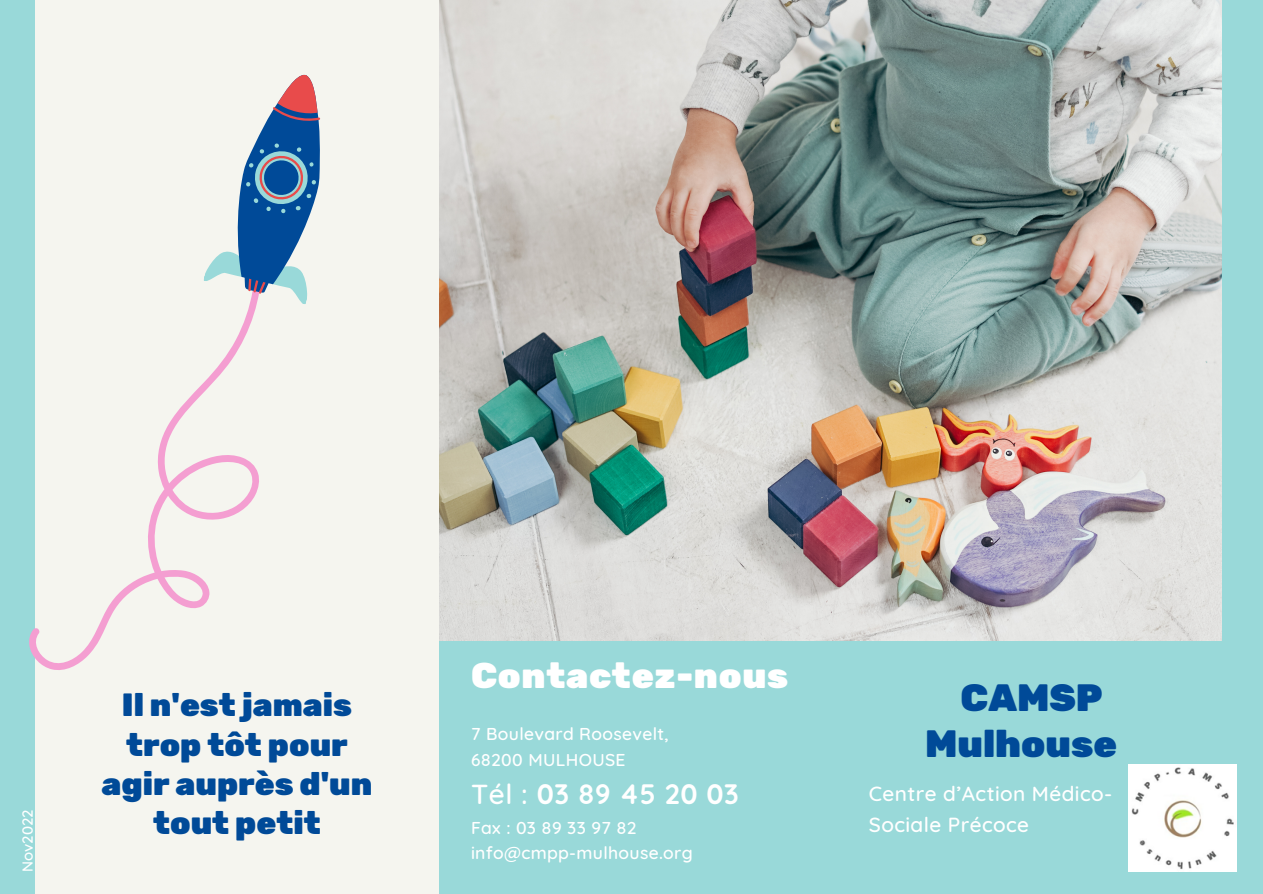
<style>
.page{position:relative;width:1263px;height:894px;background:#fff}
.page>*{position:absolute;margin:0;border:0;box-sizing:border-box;transform-origin:0 0}
.t1{font:900 37.95px/46px "Rubik";color:#004a98;text-align:center}
.t2{font:900 35.7px "Rubik";letter-spacing:.02em;color:#fff}
.t3{font:900 32.1px/39.3px "Rubik";color:#004a98;text-align:center}
.t4{font:700 28.05px "Quicksand";letter-spacing:.02em;color:#fff}
.t5{font:500 20.85px/30.6px "Quicksand";letter-spacing:.02em;color:#fff}
.t6{font:500 17.55px/25.8px "Quicksand";letter-spacing:.02em;color:#fff}
.t7{font:500 15px "Quicksand";color:#fff}
.s1{font-weight:500}
</style>
<div class="page">
<div style="left:0;top:0;width:1263px;height:893px;background:#99d9d9"></div>
<img style="left:439px;top:0;width:782px;height:640px">
<div style="left:35px;top:0;width:404px;height:893px;background:#f5f5ef"></div>
<svg style="left:29px;top:305px;width:230px;height:365px"></svg>
<svg style="left:204px;top:74px;width:117px;height:231px"></svg>
<img style="left:1129px;top:764px;width:108px;height:107px">
<p class="t7" style="left:18px;top:871px;width:64px;rotate:-90deg">Nov2022</p>
<h3 class="t3" style="left:101px;top:685px;width:272px">Il n'est jamais trop tôt pour agir auprès d'un tout petit</h3>
<h2 class="t2" style="left:471px;top:654px;width:319px">Contactez-nous</h2>
<p class="t6" style="left:471px;top:720px;width:199px">7 Boulevard Roosevelt,<br>68200 MULHOUSE</p>
<h3 class="t4" style="left:471px;top:776px;width:269px"><span class="s1">Tél :</span> 03 89 45 20 03</h3>
<p class="t6" style="left:471px;top:813px;width:223px">Fax : 03 89 33 97 82 info@cmpp-mulhouse.org</p>
<h1 class="t1" style="left:925px;top:674px;width:194px">CAMSP<br>Mulhouse</h1>
<p class="t5" style="left:869px;top:777px;width:245px">Centre d’Action Médico-<br>Sociale Précoce</p>
</div>
